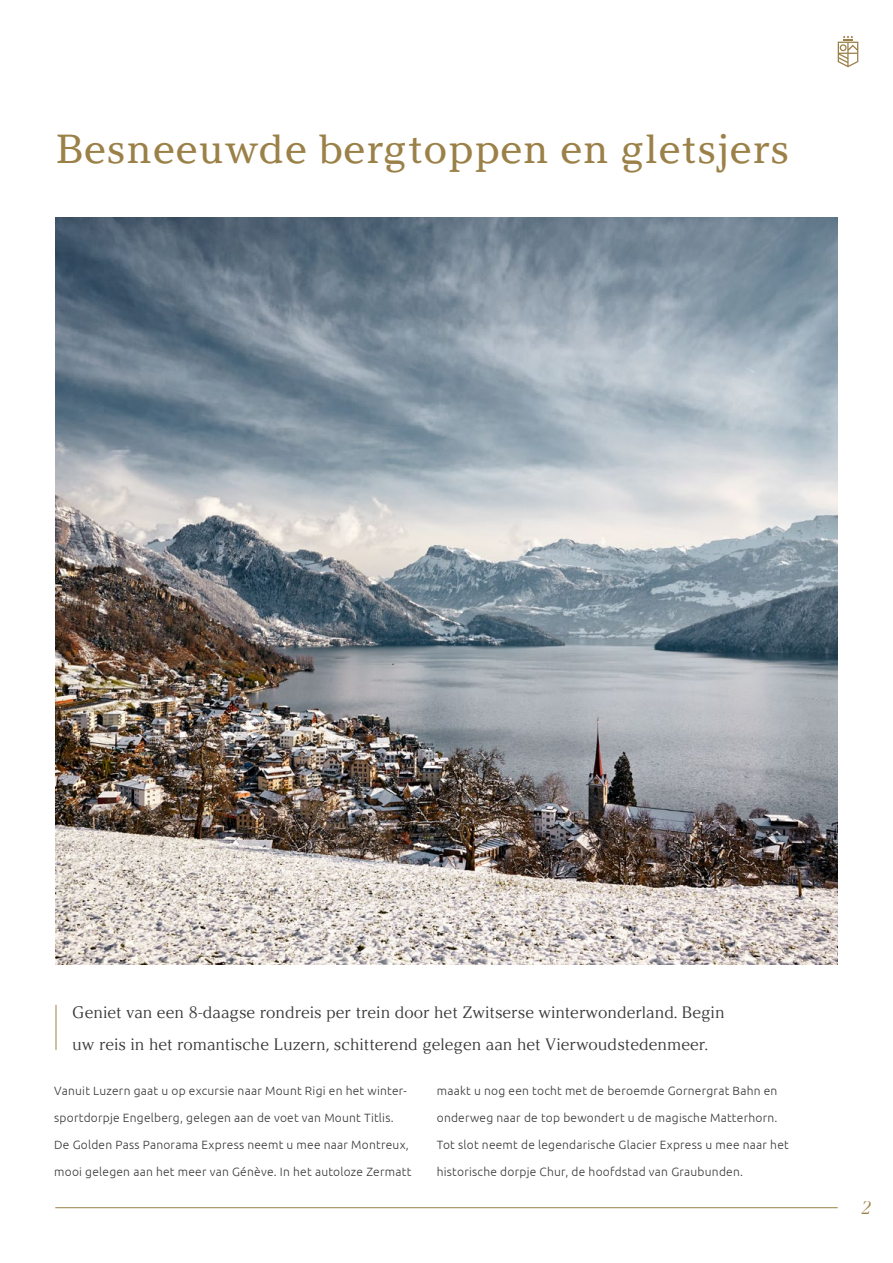
<style>
.page{position:relative;width:893px;height:1263px;background:#fff}
.page>*{position:absolute;margin:0;border:0;box-sizing:border-box;transform-origin:0 0}
.t1{font:40.5px "Argesta Text";color:#9b8148}
.t2{font:italic 18px "Argesta Hairline";color:#9b8148}
.t3{font:16.5px/31.5px "Argesta Display";color:#383839}
.t4{font:300 12px "Ubuntu";letter-spacing:.02em;color:#383839}
</style>
<div class="page">
<hr style="left:55px;top:1207px;width:783px;height:1px;background:#9b8148">
<svg style="left:838px;top:36px;width:20px;height:31px"></svg>
<hr style="left:56px;top:1005px;width:1px;height:45px;background:#9b8148">
<img style="left:55px;top:217px;width:783px;height:747px">
<h1 class="t1" style="left:55px;top:124px;width:736px">Besneeuwde bergtoppen en gletsjers</h1>
<h3 class="t3" style="left:72px;top:997px;width:654px">Geniet van een 8-daagse rondreis per trein door het Zwitserse winterwonderland. Begin uw reis in het romantische Luzern, schitterend gelegen aan het Vierwoudstedenmeer.</h3>
<p class="t4" style="left:54px;top:1083px;width:354px">Vanuit Luzern gaat u op excursie naar Mount Rigi en het winter-</p>
<p class="t4" style="left:54px;top:1110px;width:341px">sportdorpje Engelberg, gelegen aan de voet van Mount Titlis.</p>
<p class="t4" style="left:54px;top:1137px;width:356px">De Golden Pass Panorama Express neemt u mee naar Montreux,</p>
<p class="t4" style="left:54px;top:1164px;width:359px">mooi gelegen aan het meer van Génève. In het autoloze Zermatt</p>
<p class="t4" style="left:437px;top:1083px;width:342px">maakt u nog een tocht met de beroemde Gornergrat Bahn en</p>
<p class="t4" style="left:437px;top:1110px;width:342px">onderweg naar de top bewondert u de magische Matterhorn.</p>
<p class="t4" style="left:437px;top:1137px;width:353px">Tot slot neemt de legendarische Glacier Express u mee naar het</p>
<p class="t4" style="left:437px;top:1164px;width:308px">historische dorpje Chur, de hoofdstad van Graubunden.</p>
<h2 class="t2" style="left:860px;top:1197px;width:12px">2</h2>
</div>
